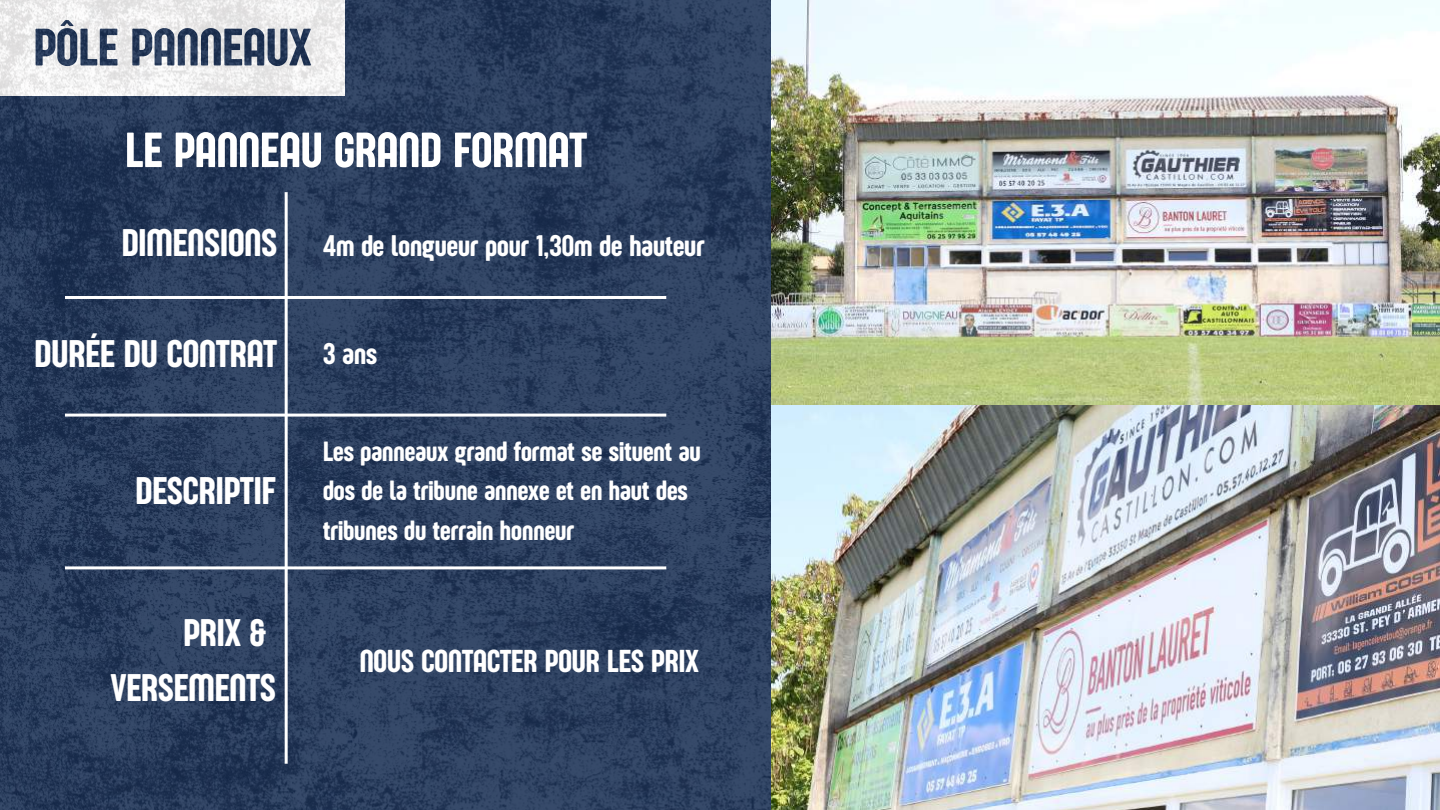
<style>
.page{position:relative;width:1440px;height:810px;background:#fff}
.page>*{position:absolute;margin:0;border:0;box-sizing:border-box;transform-origin:0 0}
.t1{font:54.5px "Sugo Pro Display";color:#152c51}
.t2{font:51px "Sugo Pro Display";color:#fff}
.t3{font:39.8px/55.5px "Sugo Pro Display";color:#fff;text-align:right}
.t4{font:32.8px "Sugo Pro Display";color:#fff}
.t5{font:30.8px "Sugo Pro Display";color:#fff}
.t6{font:28.8px/39.8px "Sugo Pro Display";color:#fff}
</style>
<div class="page">
<img style="left:0;top:0;width:771px;height:810px">
<img style="left:771px;top:0;width:669px;height:810px">
<hr style="left:65px;top:414px;width:601px;height:3px;background:#fff">
<hr style="left:65px;top:566px;width:601px;height:3px;background:#fff">
<hr style="left:65px;top:296px;width:601px;height:3px;background:#fff">
<hr style="left:285px;top:192px;width:3px;height:572px;background:#fff">
<h1 class="t1" style="left:34px;top:16px;width:279px">PÔLE PANNEAUX</h1>
<h2 class="t2" style="left:125px;top:121px;width:463px">LE PANNEAU GRAND FORMAT</h2>
<h3 class="t3" style="left:122px;top:215px;width:157px">DIMENSIONS</h3>
<h3 class="t3" style="left:35px;top:326px;width:244px">DURÉE DU CONTRAT</h3>
<h3 class="t3" style="left:136px;top:463px;width:141px">DESCRIPTIF</h3>
<h3 class="t3" style="left:111px;top:604px;width:166px">PRIX &amp;<br>VERSEMENTS</h3>
<p class="t5" style="left:323px;top:227px;width:383px">4m de longueur pour 1,30m de hauteur</p>
<p class="t5" style="left:323px;top:336px;width:56px">3 ans</p>
<p class="t6" style="left:323px;top:431px;width:379px">Les panneaux grand format se situent au dos de la tribune annexe et en haut des tribunes du terrain honneur</p>
<p class="t4" style="left:360px;top:642px;width:340px">NOUS CONTACTER POUR LES PRIX</p>
</div>
